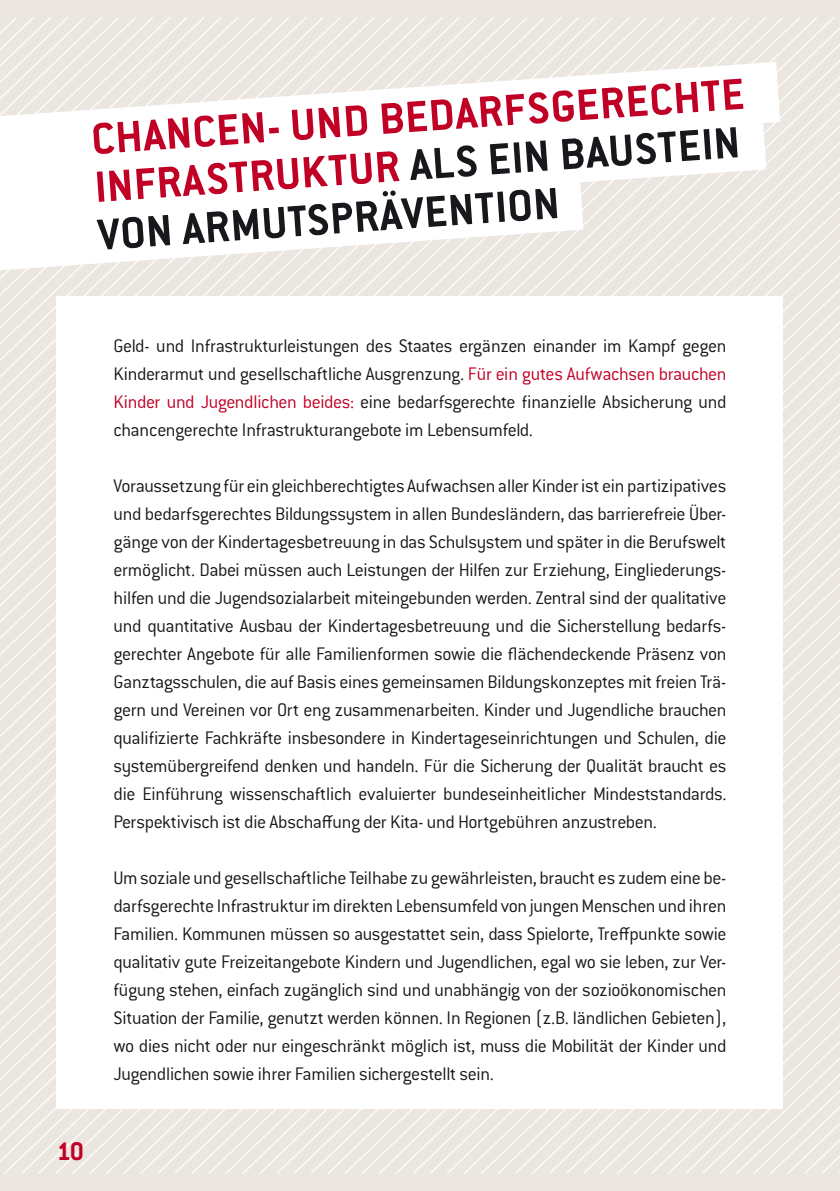
<style>
.page{position:relative;width:840px;height:1191px;background:#fff}
.page>*{position:absolute;margin:0;border:0;box-sizing:border-box;transform-origin:0 0}
.t1{font:700 48px/48px "Conduit ITC Std";color:#c10026}
.t2{font:700 28px "Conduit ITC Std";color:#c10026}
.t3{font:300 20px/28px "Conduit ITC Std";letter-spacing:-.02em;color:#1a171c;text-align:justify}
.s1{color:#1a171c}
.s2{color:#c10026}
</style>
<div class="page">
<div style="left:0;top:0;width:839px;height:1191px;background:#ece6e0"></div>
<svg style="left:768px;top:17px;width:17px;height:1157px"></svg>
<svg style="left:785px;top:17px;width:17px;height:1157px"></svg>
<svg style="left:802px;top:17px;width:17px;height:1157px"></svg>
<svg style="left:819px;top:17px;width:20px;height:1157px"></svg>
<div style="left:57px;top:296px;width:725px;height:812px;background:#fff"></div>
<svg style="left:0;top:62px;width:779px;height:114px"></svg>
<svg style="left:0;top:113px;width:766px;height:110px;background:#fcfbfa"></svg>
<svg style="left:0;top:174px;width:583px;height:96px;fill:#fff"></svg>
<h1 class="t1" style="left:90px;top:114px;width:655px;rotate:-4deg">CHANCEN- UND BEDARFSGERECHTE<br>INFRASTRUKTUR <span class="s1">ALS EIN BAUSTEIN<br>VON ARMUTSPRÄVENTION</span></h1>
<h2 class="t2" style="left:57px;top:1134px;width:29px">10</h2>
<p class="t3" style="left:113px;top:331px;width:614px">Geld- und Infrastrukturleistungen des Staates ergänzen einander im Kampf gegen Kinderarmut und gesellschaftliche Ausgrenzung. <span class="s2">Für ein gutes Aufwachsen brauchen Kinder und Jugendlichen beides:</span> eine bedarfsgerechte finanzielle Absicherung und chancengerechte Infrastrukturangebote im Lebensumfeld.</p>
<p class="t3" style="left:113px;top:471px;width:614px">Voraussetzung für ein gleichberechtigtes Aufwachsen aller Kinder ist ein partizipatives und bedarfsgerechtes Bildungssystem in allen Bundesländern, das barrierefreie Über&shy;gänge von der Kindertagesbetreuung in das Schulsystem und später in die Berufswelt ermöglicht. Dabei müssen auch Leistungen der Hilfen zur Erziehung, Eingliederungs&shy;hilfen und die Jugendsozialarbeit miteingebunden werden. Zentral sind der qualitative und quantitative Ausbau der Kindertagesbetreuung und die Sicherstellung bedarfs&shy;gerechter Angebote für alle Familienformen sowie die flächendeckende Präsenz von Ganztagsschulen, die auf Basis eines gemeinsamen Bildungskonzeptes mit freien Trä&shy;gern und Vereinen vor Ort eng zusammenarbeiten. Kinder und Jugendliche brauchen qualifizierte Fachkräfte insbesondere in Kindertageseinrichtungen und Schulen, die systemübergreifend denken und handeln. Für die Sicherung der Qualität braucht es die Einführung wissenschaftlich evaluierter bundeseinheitlicher Mindeststandards.<br>Perspektivisch ist die Abschaffung der Kita- und Hortgebühren anzustreben.</p>
<p class="t3" style="left:113px;top:863px;width:614px">Um soziale und gesellschaftliche Teilhabe zu gewährleisten, braucht es zudem eine be&shy;darfsgerechte Infrastruktur im direkten Lebensumfeld von jungen Menschen und ihren Familien. Kommunen müssen so ausgestattet sein, dass Spielorte, Treffpunkte sowie qualitativ gute Freizeitangebote Kindern und Jugendlichen, egal wo sie leben, zur Ver&shy;fügung stehen, einfach zugänglich sind und unabhängig von der sozioökonomischen Situation der Familie, genutzt werden können. In Regionen (z.B. ländlichen Gebieten), wo dies nicht oder nur eingeschränkt möglich ist, muss die Mobilität der Kinder und Jugendlichen sowie ihrer Familien sichergestellt sein.</p>
</div>
